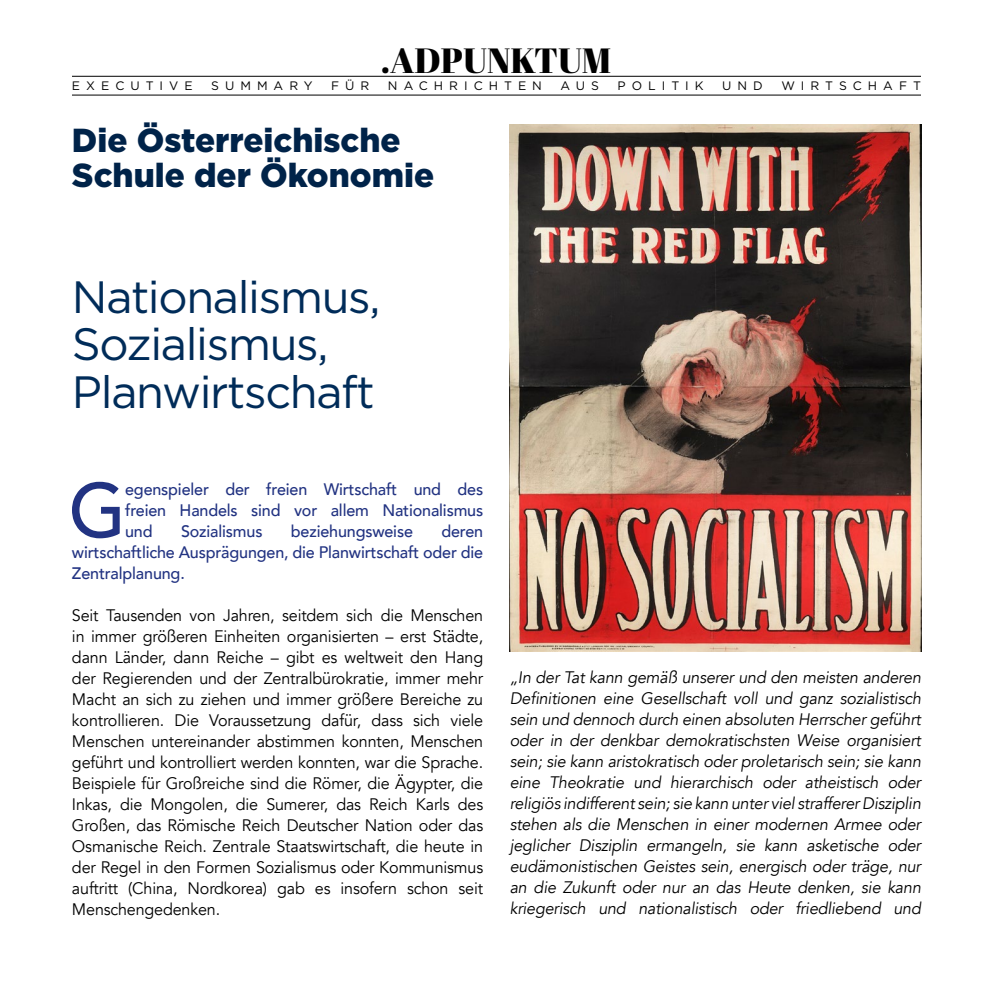
<style>
.page{position:relative;width:993px;height:993px;background:#fff}
.page>*{position:absolute;margin:0;border:0;box-sizing:border-box;transform-origin:0 0}
.t1{font:500 75.95px "Avenir";color:#223382}
.t2{font:45.15px/47.6px "Gotham";letter-spacing:-.03em;color:#002c59}
.t3{font:35px "Abril Fatface";color:#000}
.t4{font:900 33.25px/35px "Gotham";color:#002349}
.t5{font:16.62px/21px "Avenir";letter-spacing:-.01em;color:#000;text-align:justify}
.t6{font:italic 16.62px/21px "Avenir";letter-spacing:-.01em;color:#000;text-align:justify}
.t7{font:500 16.62px/21px "Avenir";letter-spacing:-.01em;color:#223382;text-align:justify}
.t8{font:12.25px "Gotham";letter-spacing:.49em;color:#000}
</style>
<div class="page">
<hr style="left:72px;top:76px;width:848px;height:1px;background:#000">
<hr style="left:72px;top:95px;width:848px;height:1px;background:#000">
<img style="left:509px;top:124px;width:411px;height:527px">
<h3 class="t3" style="left:381px;top:36px;width:232px">.ADPUNKTUM</h3>
<p class="t8" style="left:72px;top:79px;width:122px">EXECUTIVE</p>
<p class="t8" style="left:211px;top:79px;width:103px">SUMMARY</p>
<p class="t8" style="left:331px;top:79px;width:40px">FÜR</p>
<p class="t8" style="left:388px;top:79px;width:155px">NACHRICHTEN</p>
<p class="t8" style="left:560px;top:79px;width:40px">AUS</p>
<p class="t8" style="left:617px;top:79px;width:88px">POLITIK</p>
<p class="t8" style="left:722px;top:79px;width:42px">UND</p>
<p class="t8" style="left:781px;top:79px;width:141px">WIRTSCHAFT</p>
<h3 class="t4" style="left:72px;top:121px;width:363px">Die Österreichische<br>Schule der Ökonomie</h3>
<h2 class="t2" style="left:72px;top:272px;width:310px">Nationalismus,<br>Sozialismus,<br>Planwirtschaft</h2>
<h1 class="t1" style="left:68px;top:444px;width:59px">G</h1>
<p class="t7" style="left:125px;top:477px;width:359px">egenspieler der freien Wirtschaft und des freien Handels sind vor allem Nationalismus und</p>
<p class="t7" style="left:72px;top:519px;width:412px;text-indent:369px">deren wirtschaftliche Ausprägungen, die Planwirtschaft oder die Zentralplanung.</p>
<p class="t5" style="left:72px;top:605px;width:412px">Seit Tausenden von Jahren, seitdem sich die Menschen in immer größeren Einheiten organisierten – erst Städte, dann Länder, dann Reiche – gibt es weltweit den Hang der Regierenden und der Zentralbürokratie, immer mehr Macht an sich zu ziehen und immer größere Bereiche zu kontrollieren. Die Voraussetzung dafür, dass sich viele Menschen untereinander abstimmen konnten, Menschen geführt und kontrolliert werden konnten, war die Sprache.<br>Beispiele für Großreiche sind die Römer, die Ägypter, die Inkas, die Mongolen, die Sumerer, das Reich Karls des Großen, das Römische Reich Deutscher Nation oder das Osmanische Reich. Zentrale Staatswirtschaft, die heute in der Regel in den Formen Sozialismus oder Kommunismus auftritt (China, Nordkorea) gab es insofern schon seit Menschengedenken.</p>
<p class="t7" style="left:181px;top:519px;width:83px">Sozialismus</p>
<p class="t7" style="left:291px;top:519px;width:123px">beziehungsweise</p>
<p class="t6" style="left:509px;top:667px;width:412px">„In der Tat kann gemäß unserer und den meisten anderen Definitionen eine Gesellschaft voll und ganz sozialistisch sein und dennoch durch einen absoluten Herrscher geführt oder in der denkbar demokratischsten Weise organisiert sein; sie kann aristokratisch oder proletarisch sein; sie kann eine Theokratie und hierarchisch oder atheistisch oder religiös indifferent sein; sie kann unter viel strafferer Disziplin stehen als die Menschen in einer modernen Armee oder jeglicher Disziplin ermangeln, sie kann asketische oder eudämonistischen Geistes sein, energisch oder träge, nur an die Zukunft oder nur an das Heute denken, sie kann kriegerisch und nationalistisch oder friedliebend und</p>
</div>
